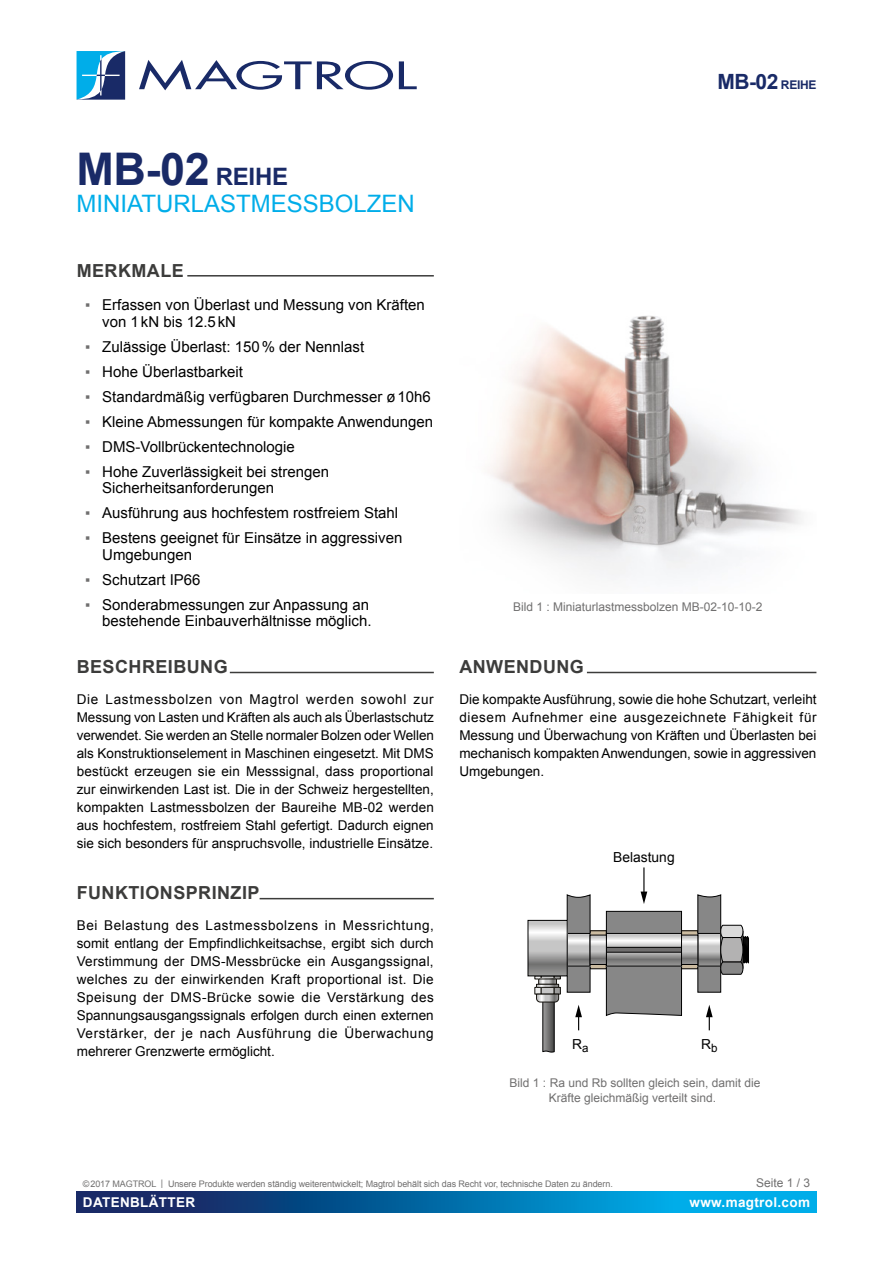
<style>
.page{position:relative;width:893px;height:1263px;background:#fff}
.page>*{position:absolute;margin:0;border:0;box-sizing:border-box;transform-origin:0 0}
.t1{font:700 45px "Arial";color:#192a67}
.t2{font:24px "Arial";color:#00ade9}
.t3{font:700 21px "Arial";color:#192a67}
.t4{font:700 18px "Arial";letter-spacing:.025em;color:#3c3c3b}
.t5{font:15px/16.5px "Arial";color:#000}
.t6{font:13.8px "Arial";color:#000}
.TEXT{font:13.5px/18px "Arial";color:#000;text-align:justify}
.LAYOUT_-_FOOTER_STRI{font:700 13.5px "Arial";letter-spacing:.025em;color:#fff}
.LEGENDES{font:12px/15px "Arial";color:#706f6f;text-align:center}
.LAYOUT_-_PAGE_NUMBER{font:12px "Arial";color:#706f6f}
.t7{font:9px "Arial";letter-spacing:-.01em;color:#706f6f}
.s1{font-size:24px}
.s2{color:#706f6f}
.s3{font-size:12px}
</style>
<div class="page">
<svg style="left:77px;top:1191px;width:739px;height:21px;background:#066ca8"></svg>
<svg style="left:139px;top:60px;width:254px;height:30px"></svg>
<svg style="left:399px;top:61px;width:18px;height:28px"></svg>
<svg style="left:77px;top:51px;width:48px;height:49px;background:#3a85b6"></svg>
<hr style="left:187px;top:275px;width:247px;height:2px;background:#3c3c3b">
<hr style="left:230px;top:672px;width:204px;height:1px;background:#3c3c3b">
<hr style="left:260px;top:898px;width:174px;height:1px;background:#3c3c3b">
<hr style="left:587px;top:672px;width:229px;height:1px;background:#3c3c3b">
<svg style="left:592px;top:932px;width:13px;height:35px"></svg>
<div style="left:590px;top:930px;width:17px;height:39px;border:1px solid #000"></div>
<svg style="left:683px;top:932px;width:13px;height:35px"></svg>
<div style="left:681px;top:930px;width:17px;height:39px;border:1px solid #000"></div>
<svg style="left:567px;top:894px;width:24px;height:99px;background:#7e7e7e"></svg>
<svg style="left:606px;top:911px;width:76px;height:105px;background:#818181"></svg>
<svg style="left:569px;top:935px;width:19px;height:29px"></svg>
<div style="left:567px;top:933px;width:23px;height:33px;border:1px solid #000"></div>
<svg style="left:608px;top:935px;width:72px;height:29px;background:#b0b0af"></svg>
<div style="left:606px;top:933px;width:76px;height:33px;border:1px solid #000"></div>
<div style="left:606px;top:947px;width:75px;height:5px;background:#706f6f"></div>
<div style="left:606px;top:947px;width:76px;height:5px;border:1px solid #000"></div>
<svg style="left:592px;top:937px;width:13px;height:26px"></svg>
<div style="left:590px;top:935px;width:17px;height:30px;border:1px solid #000"></div>
<svg style="left:683px;top:937px;width:13px;height:26px"></svg>
<div style="left:681px;top:935px;width:17px;height:30px;border:1px solid #000"></div>
<div style="left:554px;top:987px;width:6px;height:7px;background:#9d9d9c"></div>
<div style="left:554px;top:987px;width:7px;height:7px;border:1px solid #13110c"></div>
<div style="left:535px;top:987px;width:6px;height:7px;background:#ededed"></div>
<div style="left:541px;top:987px;width:13px;height:7px;background:#c6c6c6"></div>
<svg style="left:535px;top:976px;width:26px;height:3px"></svg>
<div style="left:541px;top:975px;width:13px;height:4px;border:1px solid #13110c"></div>
<svg style="left:540px;top:981px;width:15px;height:1px"></svg>
<div style="left:536px;top:984px;width:23px;height:4px;border:1px solid #13110c"></div>
<svg style="left:536px;top:993px;width:23px;height:60px"></svg>
<svg style="left:530px;top:922px;width:35px;height:52px;background:#b8b8b8"></svg>
<svg style="left:641px;top:867px;width:6px;height:37px"></svg>
<svg style="left:706px;top:1005px;width:7px;height:25px"></svg>
<svg style="left:575px;top:1005px;width:7px;height:25px"></svg>
<svg style="left:697px;top:894px;width:52px;height:99px"></svg>
<img style="left:490px;top:316px;width:312px;height:261px">
<h1 class="t1" style="left:77px;top:139px;width:213px">MB-02 <span class="s1">REIHE</span></h1>
<h2 class="t2" style="left:77px;top:188px;width:340px">MINIATURLASTMESSBOLZEN</h2>
<h2 class="t4" style="left:77px;top:258px;width:109px">MERKMALE</h2>
<p class="t5" style="left:102px;top:297px;width:324px;text-indent:-17px"><span class="s2">▪</span> Erfassen von Überlast und Messung von Kräften von 1kN bis 12.5kN</p>
<p class="t5" style="left:85px;top:338px;width:280px"><span class="s2">▪</span> Zulässige Überlast: 150% der Nennlast</p>
<p class="t5" style="left:85px;top:363px;width:159px"><span class="s2">▪</span> Hohe Überlastbarkeit</p>
<p class="t5" style="left:85px;top:388px;width:347px"><span class="s2">▪</span> Standardmäßig verfügbaren Durchmesser ø10h6</p>
<p class="t5" style="left:85px;top:413px;width:350px"><span class="s2">▪</span> Kleine Abmessungen für kompakte Anwendungen</p>
<p class="t5" style="left:85px;top:438px;width:211px"><span class="s2">▪</span> DMS-Vollbrückentechnologie</p>
<p class="t5" style="left:102px;top:463px;width:228px;text-indent:-17px"><span class="s2">▪</span> Hohe Zuverlässigkeit bei strengen<br>Sicherheitsanforderungen</p>
<p class="t5" style="left:85px;top:505px;width:314px"><span class="s2">▪</span> Ausführung aus hochfestem rostfreiem Stahl</p>
<p class="t5" style="left:102px;top:530px;width:302px;text-indent:-17px"><span class="s2">▪</span> Bestens geeignet für Einsätze in aggressiven<br>Umgebungen</p>
<p class="t5" style="left:85px;top:571px;width:117px"><span class="s2">▪</span> Schutzart IP66</p>
<p class="t5" style="left:85px;top:596px;width:288px;text-align:right"><span class="s2">▪</span> Sonderabmessungen zur Anpassung an bestehende Einbauverhältnisse möglich.</p>
<h2 class="t4" style="left:77px;top:655px;width:152px">BESCHREIBUNG</h2>
<p class="TEXT" style="left:77px;top:690px;width:359px">Die Lastmessbolzen von Magtrol werden sowohl zur Messung von Lasten und Kräften als auch als Überlastschutz verwendet. Sie werden an Stelle normaler Bolzen oder Wellen als Konstruktionselement in Maschinen eingesetzt. Mit DMS bestückt erzeugen sie ein Messsignal, dass proportional zur einwirkenden Last ist. Die in der Schweiz hergestellten, kompakten Lastmessbolzen der Baureihe MB-02 werden aus hochfestem, rostfreiem Stahl gefertigt. Dadurch eignen sie sich besonders für anspruchsvolle, industrielle Einsätze.</p>
<h2 class="t4" style="left:77px;top:881px;width:184px">FUNKTIONSPRINZIP</h2>
<p class="TEXT" style="left:77px;top:916px;width:359px">Bei Belastung des Lastmessbolzens in Messrichtung, somit entlang der Empfindlichkeitsachse, ergibt sich durch Verstimmung der DMS-Messbrücke ein Ausgangssignal, welches zu der einwirkenden Kraft proportional ist. Die Speisung der DMS-Brücke sowie die Verstärkung des Spannungsausgangssignals erfolgen durch einen externen Verstärker, der je nach Ausführung die Überwachung mehrerer Grenzwerte ermöglicht.</p>
<h3 class="t3" style="left:717px;top:68px;width:100px">MB-02 <span class="s3">REIHE</span></h3>
<p class="LEGENDES" style="left:513px;top:599px;width:251px">Bild 1 : Miniaturlastmessbolzen MB-02-10-10-2</p>
<h2 class="t4" style="left:459px;top:655px;width:126px">ANWENDUNG</h2>
<p class="TEXT" style="left:459px;top:690px;width:359px">Die kompakte Ausführung, sowie die hohe Schutzart, verleiht diesem Aufnehmer eine ausgezeichnete Fähigkeit für Messung und Überwachung von Kräften und Überlasten bei mechanisch kompakten Anwendungen, sowie in aggressiven Umgebungen.</p>
<p class="t6" style="left:613px;top:848px;width:63px">Belastung</p>
<p class="t6" style="left:572px;top:1035px;width:18px">R<sub>a</sub></p>
<p class="t6" style="left:701px;top:1035px;width:18px">R<sub>b</sub></p>
<p class="LEGENDES" style="left:510px;top:1075px;width:252px">Bild 1 : Ra und Rb sollten gleich sein, damit die<br>Kräfte gleichmäßig verteilt sind.</p>
<p class="t7" style="left:83px;top:1178px;width:531px">©2017 MAGTROL | Unsere Produkte werden ständig weiterentwickelt; Magtrol behält sich das Recht vor, technische Daten zu ändern.</p>
<p class="LAYOUT_-_PAGE_NUMBER" style="left:756px;top:1175px;width:56px">Seite 1 / 3</p>
<p class="LAYOUT_-_FOOTER_STRI" style="left:83px;top:1193px;width:114px">DATENBLÄTTER</p>
<p class="LAYOUT_-_FOOTER_STRI" style="left:690px;top:1193px;width:122px">www.magtrol.com</p>
</div>
